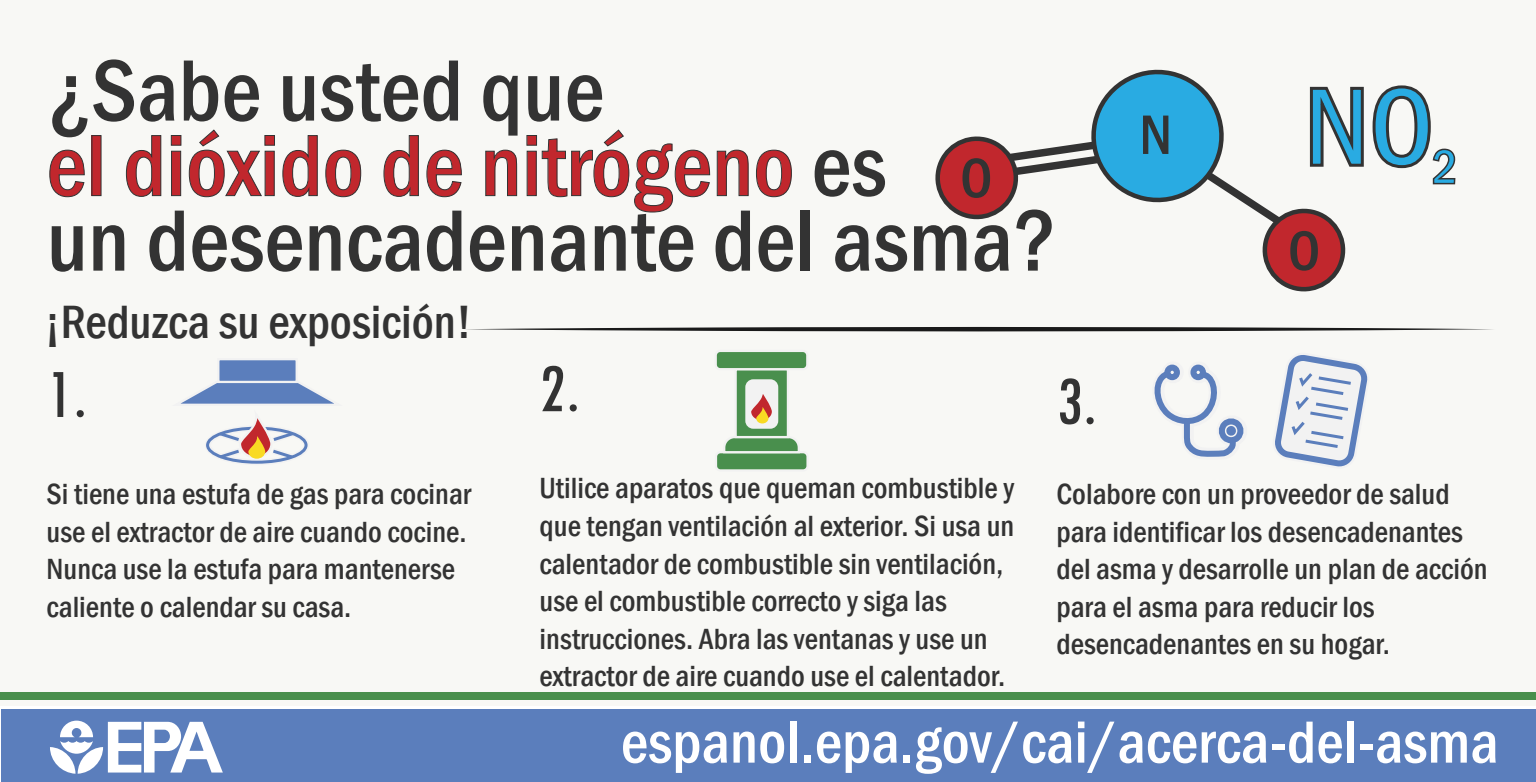
<style>
.page{position:relative;width:1536px;height:782px;background:#fff}
.page>*{position:absolute;margin:0;border:0;box-sizing:border-box;transform-origin:0 0}
.t1{font:500 condensed 115.2px "Franklin Gothic";color:#29abe2}
.t2{font:500 condensed 90px/75px "Franklin Gothic";color:#333}
.t3{font:condensed 72px "Tw Cen";color:#333}
.t4{font:500 condensed 61.5px "Franklin Gothic";color:#fff}
.t5{font:500 condensed 57.6px "Franklin Gothic";color:#333}
.t6{font:500 condensed 50.4px "Franklin Gothic";color:#29abe2}
.t7{font:500 condensed 48px "Franklin Gothic";color:#333}
.t8{font:500 condensed 30px/37.5px "Franklin Gothic";color:#333}
.s1{color:#c1272d}
</style>
<div class="page">
<div style="left:0;top:0;width:1536px;height:705px;background:#f8f8f5"></div>
<div style="left:0;top:692px;width:1536px;height:8px;background:#498f4d"></div>
<svg style="left:465px;top:327px;width:1028px;height:4px;background:#545453"></svg>
<svg style="left:49px;top:149px;width:36px;height:48px"></svg>
<svg style="left:126px;top:135px;width:36px;height:62px"></svg>
<svg style="left:171px;top:135px;width:11px;height:61px"></svg>
<svg style="left:189px;top:129px;width:86px;height:68px"></svg>
<svg style="left:282px;top:135px;width:36px;height:62px"></svg>
<svg style="left:325px;top:149px;width:36px;height:48px"></svg>
<svg style="left:383px;top:135px;width:36px;height:62px"></svg>
<svg style="left:426px;top:149px;width:36px;height:48px"></svg>
<svg style="left:485px;top:149px;width:32px;height:47px"></svg>
<svg style="left:526px;top:129px;width:184px;height:84px"></svg>
<svg style="left:717px;top:149px;width:32px;height:47px"></svg>
<svg style="left:756px;top:149px;width:36px;height:48px"></svg>
<svg style="left:1372px;top:85px;width:84px;height:100px"></svg>
<svg style="left:935px;top:69px;width:429px;height:223px"></svg>
<div style="left:716px;top:452px;width:92px;height:18px;background:#498f4d;border-radius:4px"></div>
<div style="left:715px;top:451px;width:94px;height:20px;border:2px solid #f2f2f2;border-radius:4px"></div>
<svg style="left:722px;top:438px;width:79px;height:16px"></svg>
<div style="left:735px;top:368px;width:54px;height:70px;background:#498f4d;border:2px solid #f2f2f2"></div>
<div style="left:746px;top:380px;width:31px;height:47px;background:#f2f2f2;border-radius:7px"></div>
<div style="left:745px;top:379px;width:33px;height:49px;border:2px solid #f2f2f2;border-radius:7px"></div>
<svg style="left:751px;top:394px;width:21px;height:29px"></svg>
<div style="left:716px;top:351px;width:91px;height:18px;background:#498f4d;border-radius:4px"></div>
<div style="left:715px;top:350px;width:93px;height:20px;border:2px solid #f2f2f2;border-radius:4px"></div>
<svg style="left:180px;top:383px;width:154px;height:21px"></svg>
<div style="left:217px;top:358px;width:81px;height:25px;background:#5b7ebc;border:2px solid #f2f2f2"></div>
<div style="left:205px;top:425px;width:104px;height:40px;border:6px solid #f2f2f2;border-radius:50%"></div>
<div style="left:206px;top:426px;width:102px;height:37px;border:3px solid #5b7ebc;border-radius:50%"></div>
<svg style="left:214px;top:418px;width:85px;height:46px"></svg>
<svg style="left:1154px;top:364px;width:90px;height:93px"></svg>
<svg style="left:1275px;top:355px;width:93px;height:112px"></svg>
<div style="left:1px;top:709px;width:1535px;height:73px;background:#5b7ebc"></div>
<svg style="left:50px;top:720px;width:173px;height:53px"></svg>
<h2 class="t2" style="left:47px;top:52px;width:1012px">¿Sabe usted que<br><span class="s1">el dióxido de nitrógeno</span> es<br>un desencadenante del asma?</h2>
<h3 class="t5" style="left:960px;top:140px;width:34px">O</h3>
<h3 class="t7" style="left:44px;top:291px;width:429px">¡Reduzca su exposición!</h3>
<h3 class="t3" style="left:47px;top:351px;width:41px">1.</h3>
<h3 class="t3" style="left:540px;top:345px;width:41px">2.</h3>
<h3 class="t3" style="left:1056px;top:358px;width:41px">3.</h3>
<h3 class="t5" style="left:1140px;top:97px;width:34px">N</h3>
<h1 class="t1" style="left:1304px;top:51px;width:131px">NO</h1>
<h3 class="t6" style="left:1432px;top:134px;width:27px">2</h3>
<h3 class="t5" style="left:1288px;top:213px;width:34px">O</h3>
<p class="t8" style="left:47px;top:475px;width:426px">Si tiene una estufa de gas para cocinar use el extractor de aire cuando cocine.<br>Nunca use la estufa para mantenerse caliente o calendar su casa.</p>
<p class="t8" style="left:540px;top:469px;width:476px">Utilice aparatos que queman combustible y que tengan ventilación al exterior. Si usa un calentador de combustible sin ventilación, use el combustible correcto y siga las instrucciones. Abra las ventanas y use un extractor de aire cuando use el calentador.</p>
<p class="t8" style="left:1056px;top:475px;width:433px">Colabore con un proveedor de salud para identificar los desencadenantes del asma y desarrolle un plan de acción para el asma para reducir los desencadenantes en su hogar.</p>
<h3 class="t4" style="left:621px;top:701px;width:879px">espanol.epa.gov/cai/acerca-del-asma</h3>
</div>
